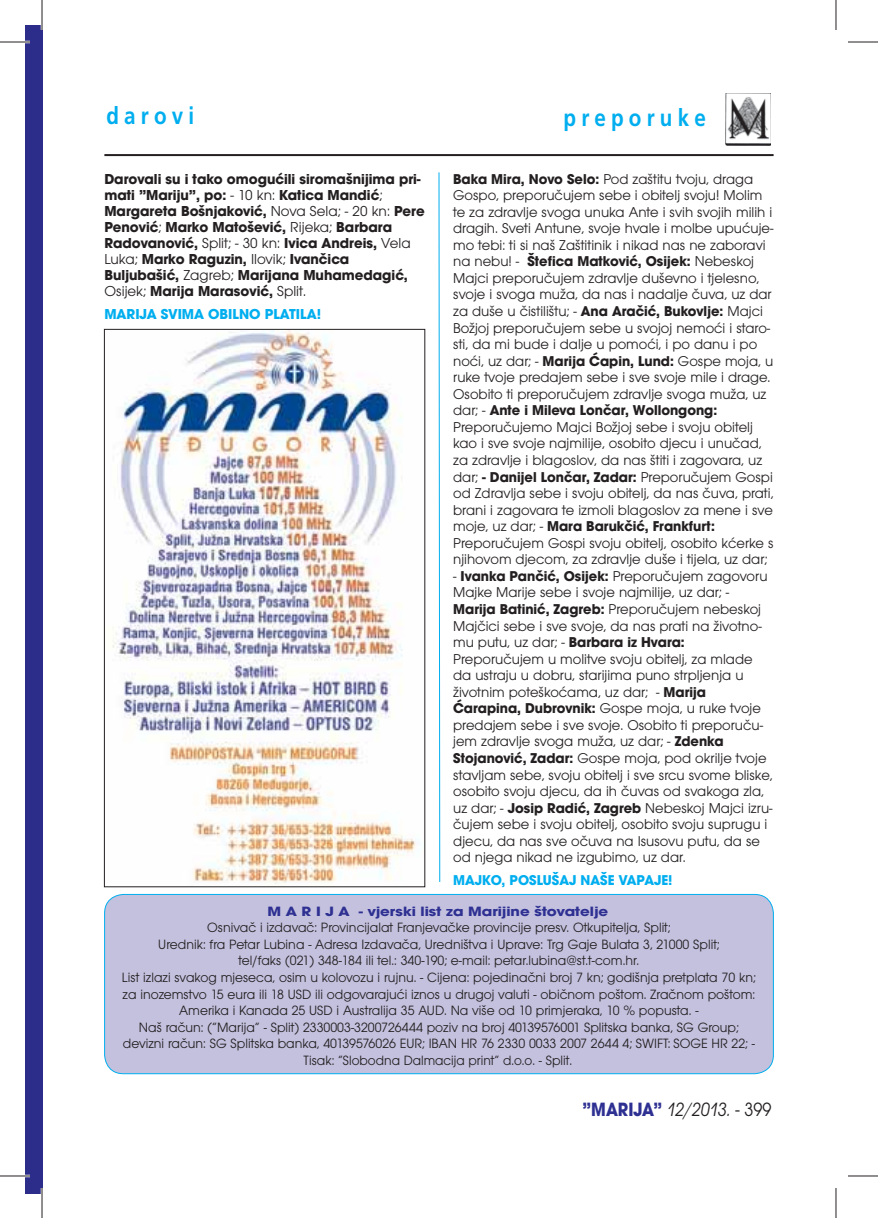
<style>
.page{position:relative;width:878px;height:1218px;background:#fff}
.page>*{position:absolute;margin:0;border:0;box-sizing:border-box;transform-origin:0 0}
.t1{font:700 24px "Frutiger";letter-spacing:.25em;color:#00aeef;scale:.86 1}
.t2{font:700 20px "Avant Gar Got Itc TCE";color:#2e3092;scale:.9 1}
.t3{font:700 15px/16px "Avant Gar Got Itc TCE";color:#231f20}
.t4{font:700 15px "Avant Gar Got Itc TCE";color:#00aeef}
.t5{font:14.8px/16.6px "Avant Gar Got Itc TCE";color:#231f20}
.t6{font:700 14.8px "Avant Gar Got Itc TCE";color:#00aeef}
.t7{font:14px/16.6px "Avant Gar Got Itc TCE";color:#231f20;text-align:center}
.t8{font:700 14px "Avant Gar Got Itc TCE";color:#2e3092;scale:1.2 1}
.s1{font-weight:400}
.s2{font-weight:700}
.s3{font-family:"Avant Gar Got Itc TCE Book Obli";font-weight:400;color:#231f20}
.s4{font-weight:400;color:#231f20}
</style>
<div class="page">
<div style="left:25px;top:25px;width:17px;height:1168px;background:#2c2d8b"></div>
<svg style="left:438px;top:172px;width:2px;height:710px"></svg>
<div style="left:105px;top:894px;width:668px;height:180px;background:#c4c1df;border-radius:19px"></div>
<div style="left:104px;top:894px;width:669px;height:180px;border:1px solid #00aeef;border-radius:19px"></div>
<img style="left:725px;top:93px;width:45px;height:53px">
<hr style="left:104px;top:154px;width:669px;height:2px;background:#231f20">
<img style="left:112px;top:331px;width:304px;height:553px">
<hr style="left:0;top:41px;width:30px;height:2px;background:#fff">
<hr style="left:0;top:1175px;width:30px;height:2px;background:#fff">
<hr style="left:41px;top:0;width:2px;height:30px;background:#fff">
<hr style="left:41px;top:1188px;width:2px;height:30px;background:#fff">
<hr style="left:0;top:42px;width:30px;height:1px;background:#231f20">
<hr style="left:848px;top:42px;width:30px;height:1px;background:#231f20">
<hr style="left:0;top:1176px;width:30px;height:1px;background:#231f20">
<hr style="left:848px;top:1176px;width:30px;height:1px;background:#231f20">
<hr style="left:42px;top:0;width:1px;height:30px;background:#231f20">
<hr style="left:42px;top:1188px;width:1px;height:30px;background:#231f20">
<hr style="left:835px;top:0;width:1px;height:30px;background:#231f20">
<hr style="left:835px;top:1188px;width:1px;height:30px;background:#231f20">
<h1 class="t1" style="left:106px;top:104px;width:104px">darovi</h1>
<p class="t3" style="left:104px;top:172px;width:322px">Darovali su i tako omogućili siromašnijima pri&shy;mati ”Mariju”, po: <span class="s1">- 10 kn:</span> Katica Mandić<span class="s1">; </span>Margareta Bošnjaković, <span class="s1">Nova Sela; - 20 kn:</span> Pere Penović<span class="s1">;</span> Marko Matošević, <span class="s1">Rijeka;</span> Barbara Radovanović, <span class="s1">Split; - 30 kn:</span> Ivica Andreis, <span class="s1">Vela Luka;</span> Marko Raguzin, <span class="s1">Ilovik;</span> Ivančica Buljubašić, <span class="s1">Zagreb;</span> Marijana Muhamedagić, <span class="s1">Osijek;</span> Marija Marasović, <span class="s1">Split.</span></p>
<p class="t4" style="left:104px;top:308px;width:218px">MARIJA SVIMA OBILNO PLATILA!</p>
<h1 class="t1" style="left:563px;top:106px;width:167px">preporuke</h1>
<p class="t5" style="left:453px;top:172px;width:322px"><span class="s2">Baka Mira, Novo Selo:</span> Pod zaštitu tvoju, draga Gospo, preporučujem sebe i obitelj svoju! Molim te za zdravlje svoga unuka Ante i svih svojih milih i dragih. Sveti Antune, svoje hvale i molbe upućuje&shy;mo tebi: ti si naš Zaštitinik i nikad nas ne zaboravi na nebu! - <span class="s2">Štefica Matković, Osijek:</span> Nebeskoj Majci preporučujem zdravlje duševno i tjelesno, svoje i svoga muža, da nas i nadalje čuva, uz dar za duše u čistilištu; - <span class="s2">Ana Aračić, Bukovlje:</span> Majci Božjoj preporučujem sebe u svojoj nemoći i staro&shy;sti, da mi bude i dalje u pomoći, i po danu i po noći, uz dar; - <span class="s2">Marija Ćapin, Lund:</span> Gospe moja, u ruke tvoje predajem sebe i sve svoje mile i drage.<br>Osobito ti preporučujem zdravlje svoga muža, uz dar; - <span class="s2">Ante i Mileva Lončar, Wollongong:<br></span>Preporučujemo Majci Božjoj sebe i svoju obitelj kao i sve svoje najmilije, osobito djecu i unučad, za zdravlje i blagoslov, da nas štiti i zagovara, uz dar; <span class="s2">- Danijel Lončar, Zadar:</span> Preporučujem Gospi od Zdravlja sebe i svoju obitelj, da nas čuva, prati, brani i zagovara te izmoli blagoslov za mene i sve moje, uz dar; - <span class="s2">Mara Barukčić, Frankfurt:<br></span>Preporučujem Gospi svoju obitelj, osobito kćerke s njihovom djecom, za zdravlje duše i tijela, uz dar;</p>
<p class="t5" style="left:453px;top:569px;width:321px">- <span class="s2">Ivanka Pančić, Osijek:</span> Preporučujem zagovoru Majke Marije sebe i svoje najmilije, uz dar; - <span class="s2">Marija Batinić, Zagreb:</span> Preporučujem nebeskoj Majčici sebe i sve svoje, da nas prati na životno&shy;mu putu, uz dar; - <span class="s2">Barbara iz Hvara:<br></span>Preporučujem u molitve svoju obitelj, za mlade da ustraju u dobru, starijima puno strpljenja u životnim poteškoćama, uz dar; - <span class="s2">Marija Ćarapina, Dubrovnik:</span> Gospe moja, u ruke tvoje predajem sebe i sve svoje. Osobito ti preporuču&shy;jem zdravlje svoga muža, uz dar; - <span class="s2">Zdenka Stojanović, Zadar:</span> Gospe moja, pod okrilje tvoje stavljam sebe, svoju obitelj i sve srcu svome bliske, osobito svoju djecu, da ih čuvas od svakoga zla, uz dar; - <span class="s2">Josip Radić, Zagreb</span> Nebeskoj Majci izru&shy;čujem sebe i svoju obitelj, osobito svoju suprugu i djecu, da nas sve očuva na Isusovu putu, da se od njega nikad ne izgubimo, uz dar.</p>
<p class="t6" style="left:453px;top:874px;width:221px">MAJKO, POSLUŠAJ NAŠE VAPAJE!</p>
<p class="t8" style="left:267px;top:905px;width:285px">M A R I J A - vjerski list za Marijine štovatelje</p>
<p class="t7" style="left:122px;top:920px;width:635px">Osnivač i izdavač: Provincijalat Franjevačke provin cije presv. Otkupitelja, Split;<br>Urednik: fra Petar Lubina - Adresa Izdavača, Uredništva i Uprave: Trg Gaje Bulata 3, 21000 Split;<br>tel/faks (021) 348-184 ili tel.: 340-190; e-mail: petar.lubina@st.t-com.hr.<br>List izlazi svakog mjeseca, osim u kolovozu i rujnu. - Cijena: pojedinačni broj 7 kn; godišnja pretplata 70 kn; za inozemstvo 15 eura ili 18 USD ili odgovarajući iznos u drugoj valuti - običnom poštom. Zračnom poštom:<br>Amerika i Kanada 25 USD i Australija 35 AUD. Na više od 10 primjeraka, 10 % popusta. -<br>Naš račun: (“Marija” - Split) 2330003-3200726444 poziv na broj 40139576001 Splitska banka, SG Group; devizni račun: SG Splitska banka, 40139576026 EUR; IBAN HR 76 2330 0033 2007 2644 4; SWIFT: SOGE HR 22; - Tisak: “Slobodna Dalmacija print” d.o.o. - Split.</p>
<h2 class="t2" style="left:582px;top:1101px;width:211px">”MARIJA” <span class="s3">12/2013.</span> <span class="s4">- 399</span></h2>
</div>
